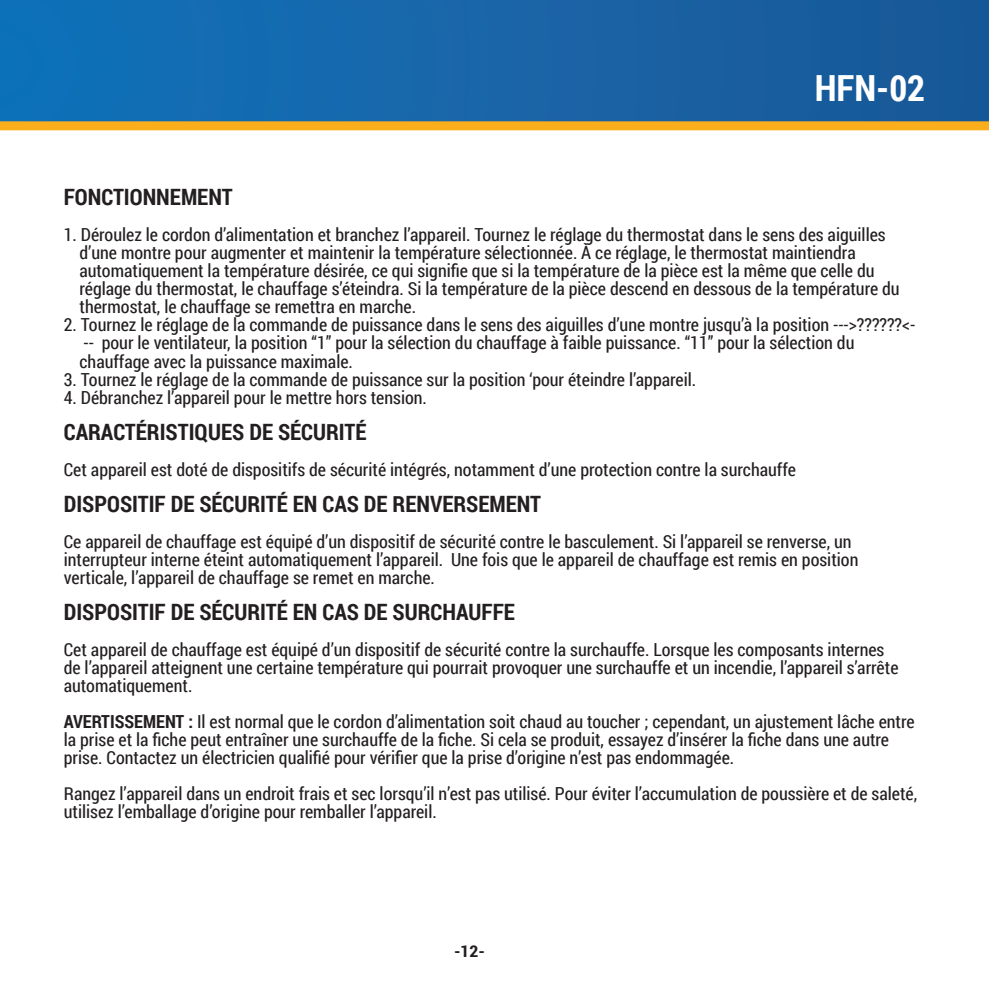
<style>
.page{position:relative;width:989px;height:989px;background:#fff}
.page>*{position:absolute;margin:0;border:0;box-sizing:border-box;transform-origin:0 0}
.t1{font:700 36px "Roboto Condensed";color:#fff}
.t2{font:700 22.5px "Roboto Condensed";color:#231f20}
.t3{font:18px/18px "Roboto Condensed";color:#231f20}
.t4{font:700 16.2px "Roboto Condensed";color:#231f20;scale:1.11 1}
.s1{font-weight:700}
</style>
<div class="page">
<div style="left:0;top:0;width:989px;height:127px;background:linear-gradient(to right,#1172ba,#1b5897)"></div>
<div style="left:0;top:121px;width:989px;height:9px;background:#faae1b"></div>
<h1 class="t1" style="left:814px;top:63px;width:112px">HFN-02</h1>
<p class="t2" style="left:64px;top:181px;width:170px">FONCTIONNEMENT</p>
<p class="t3" style="left:79px;top:225px;width:821px;text-indent:-16px">1. Déroulez le cordon d’alimentation et branchez l’appareil. Tournez le réglage du thermostat dans le sens des aiguilles d’une montre pour augmenter et maintenir la température sélectionnée. À ce réglage, le thermostat maintiendra automatiquement la température désirée, ce qui signifie que si la température de la pièce est la même que celle du réglage du thermostat, le chauffage s’éteindra. Si la température de la pièce descend en dessous de la température du thermostat, le chauffage se remettra en marche.</p>
<p class="t3" style="left:79px;top:315px;width:837px;text-indent:-16px">2. Tournez le réglage de la commande de puissance dans le sens des aiguilles d’une montre jusqu’à la position ---&gt;??????&lt;- -- pour le ventilateur, la position “1” pour la sélection du chauffage à faible puissance. “11” pour la sélection du chauffage avec la puissance maximale.</p>
<p class="t3" style="left:64px;top:369px;width:634px">3. Tournez le réglage de la commande de puissance sur la position ‘pour éteindre l’appareil.</p>
<p class="t3" style="left:64px;top:387px;width:365px">4. Débranchez l’appareil pour le mettre hors tension.</p>
<p class="t2" style="left:64px;top:415px;width:304px">CARACTÉRISTIQUES DE SÉCURITÉ</p>
<p class="t3" style="left:64px;top:459px;width:733px">Cet appareil est doté de dispositifs de sécurité intégrés, notamment d’une protection contre la surchauffe</p>
<p class="t2" style="left:64px;top:487px;width:479px">DISPOSITIF DE SÉCURITÉ EN CAS DE RENVERSEMENT</p>
<p class="t3" style="left:64px;top:531px;width:796px">Ce appareil de chauffage est équipé d’un dispositif de sécurité contre le basculement. Si l’appareil se renverse, un interrupteur interne éteint automatiquement l’appareil. Une fois que le appareil de chauffage est remis en position verticale, l’appareil de chauffage se remet en marche.</p>
<p class="t2" style="left:64px;top:595px;width:452px">DISPOSITIF DE SÉCURITÉ EN CAS DE SURCHAUFFE</p>
<p class="t3" style="left:64px;top:639px;width:836px">Cet appareil de chauffage est équipé d’un dispositif de sécurité contre la surchauffe. Lorsque les composants internes de l’appareil atteignent une certaine température qui pourrait provoquer une surchauffe et un incendie, l’appareil s’arrête automatiquement.</p>
<p class="t3" style="left:64px;top:711px;width:852px"><span class="s1">AVERTISSEMENT :</span> Il est normal que le cordon d’alimentation soit chaud au toucher ; cependant, un ajustement lâche entre la prise et la fiche peut entraîner une surchauffe de la fiche. Si cela se produit, essayez d’insérer la fiche dans une autre prise. Contactez un électricien qualifié pour vérifier que la prise d’origine n’est pas endommagée.</p>
<p class="t3" style="left:64px;top:783px;width:855px">Rangez l’appareil dans un endroit frais et sec lorsqu’il n’est pas utilisé. Pour éviter l’accumulation de poussière et de saleté, utilisez l’emballage d’origine pour remballer l’appareil.</p>
<p class="t4" style="left:454px;top:939px;width:29px">-12-</p>
</div>
